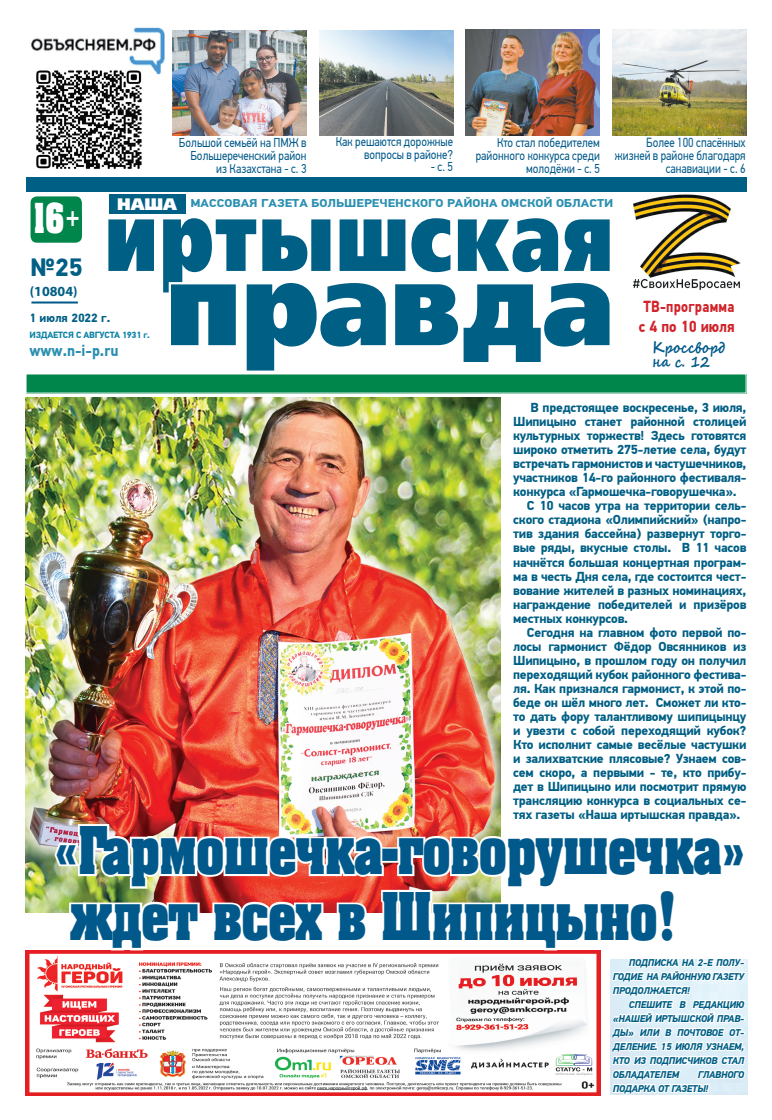
<style>
.page{position:relative;width:772px;height:1120px;background:#fff}
.page>*{position:absolute;margin:0;border:0;box-sizing:border-box;transform-origin:0 0}
.Основной_текст{font:115.9px "Free Set Extra CTT";color:#005f85;scale:.94 1}
.Основной_текст-2{font:98.3px "Free Set Extra CTT";letter-spacing:.02em;color:#005f85;scale:.77 1}
.Основной_текст-3{font:700 55.8px "AG Aalen";color:#00598a;scale:.8 1}
.Основной_текст-4{font:700 35.1px "AG Aalen";color:#fff;scale:.76 1}
.Основной_текст-5{font:27.2px "Futuris Extra C Bold";color:#fff;scale:.79 1}
.t1{font:700 25px "PF Din Text Pro";color:#005f85}
.Основной_текст-6{font:16.5px "Free Set Extra CTT";color:#fff}
.Обычный{font:700 16px "PF Din Text Pro";color:#2b90b1;scale:.92 1}
.Основной_текст-7{font:700 16px "PF Din Text Pro";letter-spacing:.02em;color:#d1232a;scale:.84 1}
.Основной_текст-8{font:700 16px "PF Din Text Pro";letter-spacing:.02em;color:#d1232a;scale:.9 1}
.Обычный-2{font:700 15.3px "Segoe Script";color:#00598a;scale:.87 1}
.t2{font:700 14px "Myriad Pro";color:#005f85}
.Обычный-3{font:13.2px/13.2px "PF Din Text Pro";color:#00598a;text-align:right;scale:.84 1}
.Основной_текст-9{font:700 13px/14px "PF Din Text Pro";letter-spacing:-.02em;color:#005f85;text-align:justify}
.Обычный-4{font:12.9px/12.9px "PF Din Text Pro";color:#00598a;text-align:right;scale:.86 1}
.t3{font:700 12px "PF Din Text Pro";color:#005f85}
.t4{font:700 11.3px "PF Din Text Pro";color:#2b90b1;scale:1.13 1}
.Основной_текст-10{font:italic 700 9.8px/14px "PF Din Text Pro";letter-spacing:-.025em;color:#005f85;text-align:justify}
.t5{font:700 9px "PF Din Text Pro";letter-spacing:-.025em;color:#0d82a6}
</style>
<div class="page">
<div style="left:26px;top:374px;width:719px;height:19px;background:#00864b"></div>
<div style="left:26px;top:177px;width:720px;height:15px;background:#005f85"></div>
<hr style="left:31px;top:301px;width:47px;height:2px;background:#00598a">
<div style="left:31px;top:196px;width:51px;height:47px;background:#00864b;border-radius:6px"></div>
<img style="left:31px;top:27px;width:134px;height:48px">
<img style="left:32px;top:67px;width:114px;height:102px">
<img style="left:26px;top:950px;width:25px;height:145px">
<img style="left:26px;top:398px;width:474px;height:514px">
<img style="left:51px;top:401px;width:697px;height:695px">
<svg style="left:104px;top:128px;width:643px;height:249px"></svg>
<img style="left:172px;top:31px;width:134px;height:104px">
<img style="left:319px;top:31px;width:134px;height:104px">
<img style="left:465px;top:29px;width:134px;height:106px">
<img style="left:612px;top:29px;width:134px;height:106px">
<p class="Обычный-4" style="left:179px;top:136px;width:150px">Большой семьёй на ПМЖ в<br>Большереченский район</p>
<p class="Обычный-4" style="left:216px;top:162px;width:106px">из Казахстана - с. 3</p>
<p class="Обычный-4" style="left:335px;top:135px;width:138px">Как решаются дорожные вопросы в районе?</p>
<p class="Обычный-4" style="left:430px;top:161px;width:27px">- с. 5</p>
<p class="Обычный-4" style="left:475px;top:136px;width:146px">Кто стал победителем районного конкурса среди молодёжи - с. 5</p>
<p class="Обычный-3" style="left:614px;top:136px;width:157px">Более 100 спасённых жизней в районе благодаря санавиации - с. 6</p>
<p class="Основной_текст-6" style="left:117px;top:194px;width:61px">НАША</p>
<p class="t4" style="left:190px;top:196px;width:375px">МАССОВАЯ ГАЗЕТА БОЛЬШЕРЕЧЕНСКОГО РАЙОНА ОМСКОЙ ОБЛАСТИ</p>
<p class="Основной_текст-2" style="left:104px;top:180px;width:662px">иртышская</p>
<p class="Основной_текст-4" style="left:33px;top:195px;width:41px">16</p>
<p class="Основной_текст-5" style="left:66px;top:204px;width:19px">+</p>
<p class="Основной_текст-5" style="left:68px;top:209px;width:19px">+</p>
<p class="t1" style="left:30px;top:252px;width:54px">№25</p>
<p class="Основной_текст" style="left:165px;top:238px;width:477px">правда</p>
<p class="t2" style="left:30px;top:282px;width:49px">(10804)</p>
<p class="t3" style="left:30px;top:310px;width:82px">1 июля 2022 г.</p>
<p class="t5" style="left:30px;top:330px;width:122px">ИЗДАЕТСЯ С АВГУСТА 1931 г.</p>
<p class="Обычный" style="left:29px;top:341px;width:98px">www.n-i-p.ru</p>
<p class="Основной_текст-7" style="left:643px;top:296px;width:110px">ТВ-программа</p>
<p class="Основной_текст-8" style="left:638px;top:316px;width:108px">с 4 по 10 июля</p>
<p class="Обычный-2" style="left:651px;top:335px;width:85px">Кроссворд</p>
<p class="Обычный-2" style="left:651px;top:349px;width:68px">на с. 12</p>
<p class="Основной_текст-9" style="left:513px;top:401px;width:235px;text-indent:17px">В предстоящее воскресенье, 3 июля, Шипицыно станет районной столицей культурных торжеств! Здесь готовятся широко отметить 275-летие села, будут встречать гармонистов и частушечников, участников 14-го районного фестиваля&shy;конкурса «Гармошечка-говорушечка».</p>
<p class="Основной_текст-9" style="left:513px;top:499px;width:235px;text-indent:14px">С 10 часов утра на территории сель&shy;ского стадиона «Олимпийский» (напро&shy;тив здания бассейна) развернут торго&shy;вые ряды, вкусные столы. В 11 часов начнётся большая концертная програм&shy;ма в честь Дня села, где состоится чест&shy;вование жителей в разных номинациях, награждение победителей и призёров местных конкурсов.</p>
<p class="Основной_текст-9" style="left:513px;top:625px;width:235px;text-indent:14px">Сегодня на главном фото первой по&shy;лосы гармонист Фёдор Овсянников из Шипицыно, в прошлом году он получил переходящий кубок районного фестива&shy;ля. Как признался гармонист, к этой по&shy;беде он шёл много лет. Сможет ли кто&shy;то дать фору талантливому шипицынцу и увезти с собой переходящий кубок?<br>Кто исполнит самые весёлые частушки и залихватские плясовые? Узнаем сов&shy;сем скоро, а первыми - те, кто прибу&shy;дет в Шипицыно или посмотрит прямую трансляцию конкурса в социальных се&shy;тях газеты «Наша иртышская правда».</p>
<p class="Основной_текст-3" style="left:55px;top:813px;width:863px">«Гармошечка-говорушечка»</p>
<p class="Основной_текст-3" style="left:70px;top:879px;width:759px">ждет всех в Шипицыно!</p>
<p class="Основной_текст-10" style="left:612px;top:955px;width:133px;text-indent:16px">ПОДПИСКА НА 2-Е ПОЛУ-ГОДИЕ НА РАЙОННУЮ ГАЗЕТУ ПРОДОЛЖАЕТСЯ!</p>
<p class="Основной_текст-10" style="left:612px;top:997px;width:133px;text-indent:16px">СПЕШИТЕ В РЕДАКЦИЮ «НАШЕЙ ИРТЫШСКОЙ ПРАВ-ДЫ» ИЛИ В ПОЧТОВОЕ ОТ-ДЕЛЕНИЕ. 15 ИЮЛЯ УЗНАЕМ, КТО ИЗ ПОДПИСЧИКОВ СТАЛ ОБЛАДАТЕЛЕМ</p>
<p class="Основной_текст-10" style="left:612px;top:1067px;width:133px;text-indent:85px">ГЛАВНОГО<br>ПОДАРКА ОТ ГАЗЕТЫ!</p>
</div>
